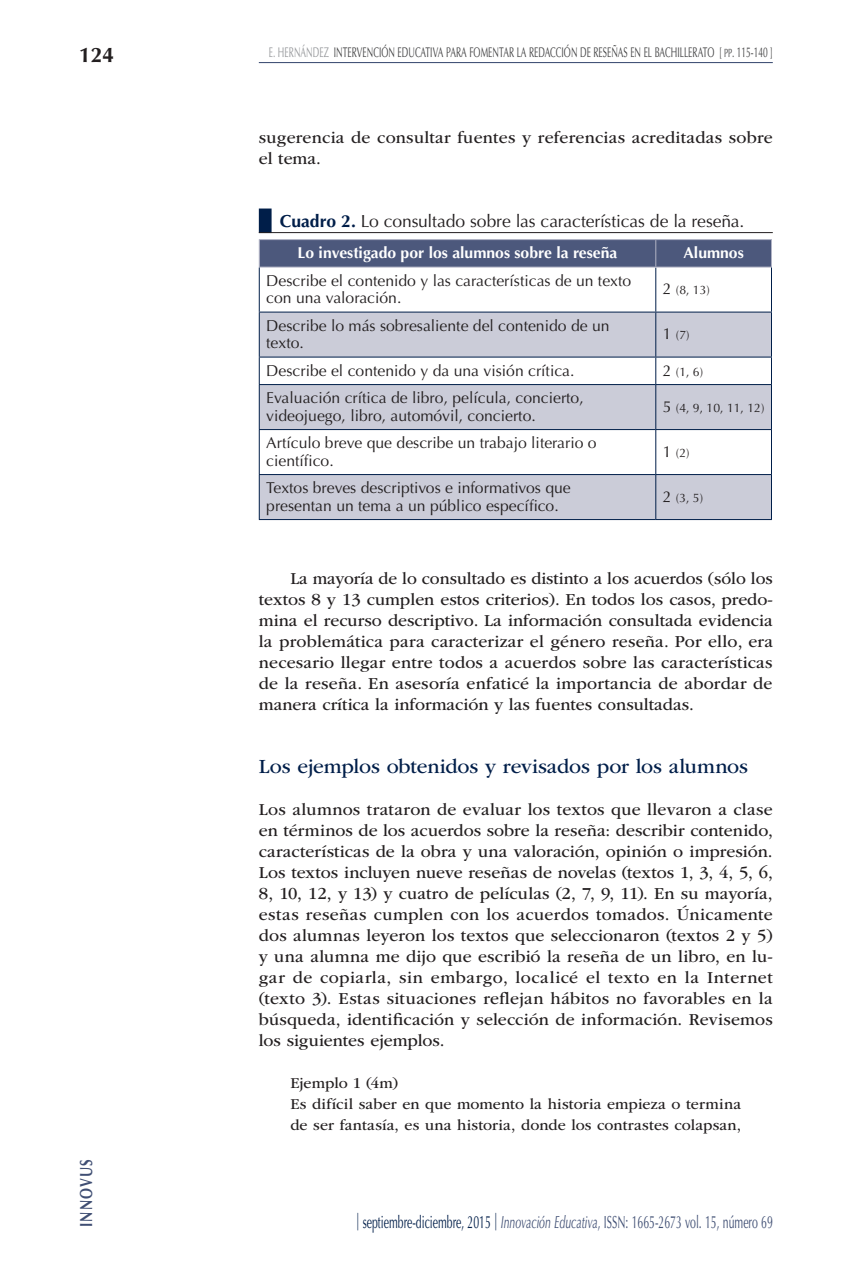
<style>
.page{position:relative;width:862px;height:1274px;background:#fff}
.page>*{position:absolute;margin:0;border:0;box-sizing:border-box;transform-origin:0 0}
.t1{font:21px "ITC Garamond Std";letter-spacing:-.005em;color:#001e49}
.t2{font:700 21px "Optima LT Std";color:#231f20}
.t3{font:17.5px/21px "ITC Garamond Std";letter-spacing:.005em;color:#231f20;text-align:justify}
.t4{font:17.5px "Optima LT Std";color:#3f4e73;scale:.6 1}
.t5{font:17.5px "Optima LT Std";letter-spacing:-.005em;color:#231f20}
.t6{font:700 17.5px "Optima LT Std";letter-spacing:.1em;color:#3f4e73;scale:.75 1}
.t7{font:15.75px/17.5px "Optima LT Std";color:#231f20}
.t8{font:15.75px/21px "ITC Garamond Std";letter-spacing:.01em;color:#231f20}
.t9{font:700 15.75px "Optima LT Std";color:#fff}
.t10{font:14px "Optima LT Std";letter-spacing:.01em;color:#3e3e3f;scale:.6 1}
.t11{font:12.25px "Optima LT Std";color:#231f20}
.s1{color:#939598}
.s2{font-family:"Optima LT Std SC850";font-size:11.9px}
.s3{font-weight:700;color:#001e49}
.s4{font-size:15.75px}
.s5{color:#001e49}
.s6{font-style:italic}
</style>
<div class="page">
<hr style="left:259px;top:62px;width:513px;height:1px;background:#32446b">
<div style="left:259px;top:208px;width:12px;height:25px;background:#001e49"></div>
<hr style="left:259px;top:232px;width:513px;height:1px;background:#231f20">
<svg style="left:260px;top:268px;width:511px;height:44px"></svg>
<svg style="left:260px;top:313px;width:511px;height:206px;fill:#cbccd8"></svg>
<hr style="left:655px;top:267px;width:1px;height:45px;background:#001e49">
<hr style="left:655px;top:312px;width:1px;height:44px;background:#001e49">
<svg style="left:655px;top:357px;width:1px;height:27px"></svg>
<hr style="left:655px;top:385px;width:1px;height:44px;background:#001e49">
<hr style="left:655px;top:430px;width:1px;height:44px;background:#001e49">
<hr style="left:655px;top:475px;width:1px;height:44px;background:#001e49">
<svg style="left:259px;top:357px;width:1px;height:27px"></svg>
<svg style="left:771px;top:357px;width:1px;height:27px"></svg>
<hr style="left:259px;top:430px;width:1px;height:44px;background:#001e49">
<hr style="left:771px;top:430px;width:1px;height:44px;background:#001e49">
<svg style="left:259px;top:239px;width:513px;height:28px;background:#525d80"></svg>
<hr style="left:259px;top:267px;width:397px;height:1px;background:#b1b3c5">
<hr style="left:656px;top:267px;width:116px;height:1px;background:#b1b3c5">
<hr style="left:259px;top:267px;width:1px;height:45px;background:#001e49">
<hr style="left:771px;top:267px;width:1px;height:45px;background:#001e49">
<hr style="left:259px;top:312px;width:397px;height:1px;background:#001e49">
<hr style="left:259px;top:312px;width:1px;height:44px;background:#001e49">
<hr style="left:656px;top:312px;width:116px;height:1px;background:#001e49">
<hr style="left:771px;top:312px;width:1px;height:44px;background:#001e49">
<hr style="left:259px;top:356px;width:397px;height:1px;background:#001e49">
<hr style="left:656px;top:356px;width:116px;height:1px;background:#001e49">
<hr style="left:259px;top:384px;width:397px;height:1px;background:#001e49">
<hr style="left:259px;top:385px;width:1px;height:44px;background:#001e49">
<hr style="left:656px;top:384px;width:116px;height:1px;background:#001e49">
<hr style="left:771px;top:385px;width:1px;height:44px;background:#001e49">
<hr style="left:259px;top:429px;width:397px;height:1px;background:#001e49">
<hr style="left:656px;top:429px;width:116px;height:1px;background:#001e49">
<hr style="left:259px;top:474px;width:397px;height:1px;background:#001e49">
<hr style="left:259px;top:475px;width:1px;height:44px;background:#001e49">
<hr style="left:656px;top:474px;width:116px;height:1px;background:#001e49">
<hr style="left:771px;top:475px;width:1px;height:44px;background:#001e49">
<hr style="left:259px;top:519px;width:397px;height:1px;background:#001e49">
<hr style="left:656px;top:519px;width:116px;height:1px;background:#001e49">
<p class="t2" style="left:79px;top:42px;width:37px">124</p>
<p class="t10" style="left:269px;top:44px;width:841px"><span class="s1">E. HERNÁNDEZ</span> INTERVENCIÓN EDUCATIVA PARA FOMENTAR LA REDACCIÓN DE RESEÑAS EN EL BACHILLERATO [ <span class="s2">pp</span>. 115-140 ]</p>
<p class="t3" style="left:259px;top:127px;width:515px">sugerencia de consultar fuentes y referencias acreditadas sobre el tema.</p>
<p class="t5" style="left:280px;top:211px;width:466px"><span class="s3">Cuadro 2.</span> Lo consultado sobre las características de la reseña.</p>
<p class="t9" style="left:297px;top:244px;width:321px">Lo investigado por los alumnos sobre la reseña</p>
<p class="t9" style="left:683px;top:244px;width:62px">Alumnos</p>
<p class="t7" style="left:266px;top:272px;width:366px">Describe el contenido y las características de un texto con una valoración.</p>
<p class="t11" style="left:663px;top:283px;width:49px"><span class="s4">2</span> (8, 13)</p>
<p class="t7" style="left:266px;top:317px;width:345px">Describe lo más sobresaliente del contenido de un texto.</p>
<p class="t11" style="left:663px;top:328px;width:28px"><span class="s4">1</span> (7)</p>
<p class="t7" style="left:266px;top:362px;width:310px">Describe el contenido y da una visión crítica.</p>
<p class="t11" style="left:663px;top:364px;width:42px"><span class="s4">2</span> (1, 6)</p>
<p class="t7" style="left:266px;top:389px;width:319px">Evaluación crítica de libro, película, concierto, videojuego, libro, automóvil, concierto.</p>
<p class="t11" style="left:663px;top:400px;width:103px"><span class="s4">5</span> (4, 9, 10, 11, 12)</p>
<p class="t7" style="left:266px;top:434px;width:332px">Artículo breve que describe un trabajo literario o científico.</p>
<p class="t11" style="left:663px;top:445px;width:28px"><span class="s4">1</span> (2)</p>
<p class="t7" style="left:266px;top:479px;width:306px">Textos breves descriptivos e informativos que presentan un tema a un público específico.</p>
<p class="t11" style="left:663px;top:490px;width:42px"><span class="s4">2</span> (3, 5)</p>
<p class="t3" style="left:259px;top:568px;width:516px;text-indent:32px">La mayoría de lo consultado es distinto a los acuerdos (sólo los textos 8 y 13 cumplen estos criterios). En todos los casos, predo&shy;mina el recurso descriptivo. La información consultada evidencia la problemática para caracterizar el género reseña. Por ello, era necesario llegar entre todos a acuerdos sobre las características de la reseña. En asesoría enfaticé la importancia de abordar de manera crítica la información y las fuentes consultadas.</p>
<p class="t6" style="left:76px;top:1227px;width:93px;rotate:-90deg">INNOVUS</p>
<p class="t1" style="left:259px;top:755px;width:491px">Los ejemplos obtenidos y revisados por los alumnos</p>
<p class="t3" style="left:259px;top:799px;width:515px">Los alumnos trataron de evaluar los textos que llevaron a clase en términos de los acuerdos sobre la reseña: describir contenido, características de la obra y una valoración, opinión o impresión.<br>Los textos incluyen nueve reseñas de novelas (textos 1, 3, 4, 5, 6, 8, 10, 12, y 13) y cuatro de películas (2, 7, 9, 11). En su mayoría, estas reseñas cumplen con los acuerdos tomados. Únicamente dos alumnas leyeron los textos que seleccionaron (textos 2 y 5) y una alumna me dijo que escribió la reseña de un libro, en lu&shy;gar de copiarla, sin embargo, localicé el texto en la Internet (texto 3). Estas situaciones reflejan hábitos no favorables en la búsqueda, identificación y selección de información. Revisemos los siguientes ejemplos.</p>
<p class="t8" style="left:290px;top:1072px;width:452px">Ejemplo 1 (4m)<br>Es difícil saber en que momento la historia empieza o termina de ser fantasía, es una historia, donde los contrastes colapsan,</p>
<p class="t4" style="left:356px;top:1211px;width:696px"><span class="s5">| septiembre-diciembre, 2015 |</span> <span class="s6">Innovación Educativa</span>, ISSN: 1665-2673 vol. 15, número 69</p>
</div>
